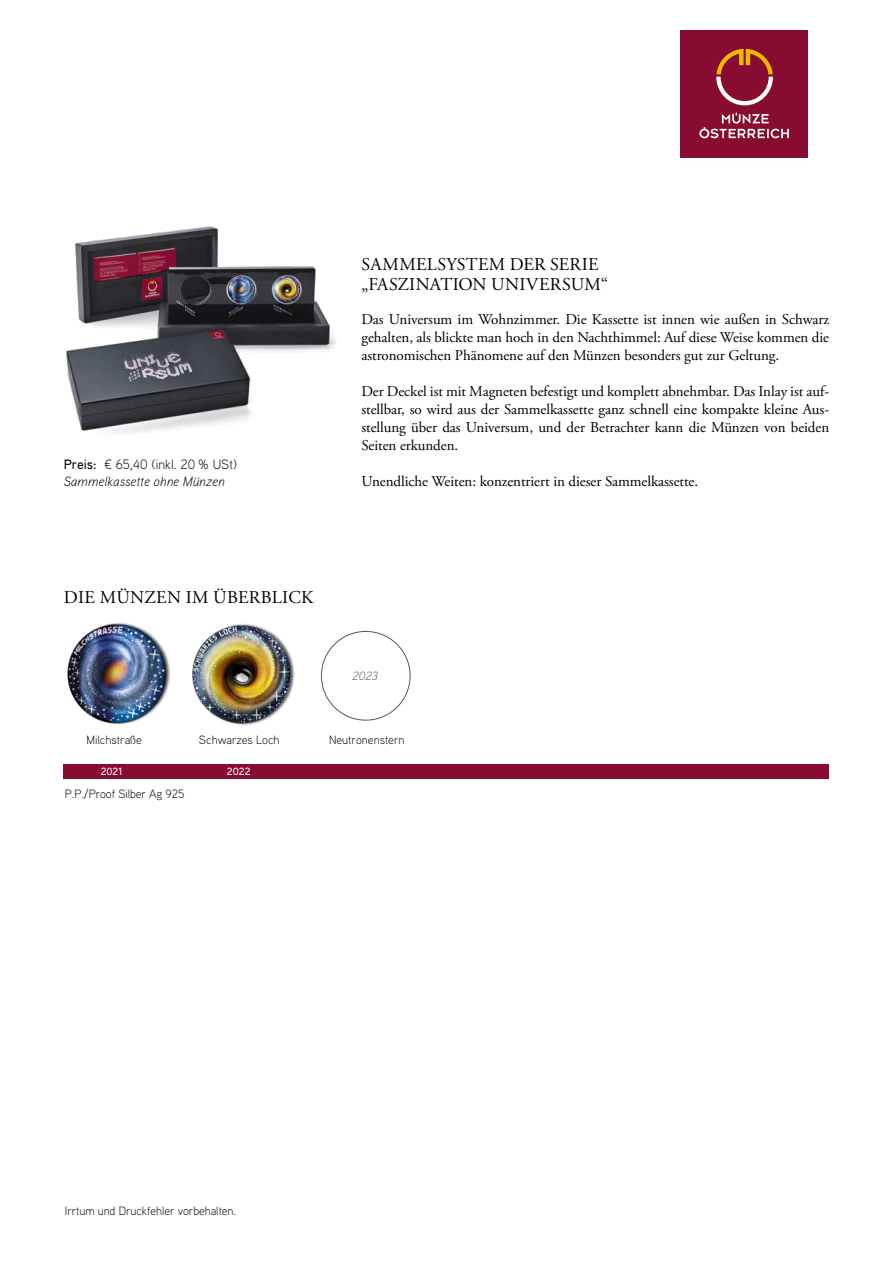
<style>
.page{position:relative;width:893px;height:1263px;background:#fff}
.page>*{position:absolute;margin:0;border:0;box-sizing:border-box;transform-origin:0 0}
.t1{font:18px/19.5px "Adobe Garamond Pro";letter-spacing:.015em;color:#000}
.t2{font:15px/18px "Adobe Garamond Pro";letter-spacing:-.005em;color:#000;text-align:justify}
.t3{font:italic 300 13.5px/16.5px "Aaux Pro";color:#000}
.t4{font:300 12px "Aaux Pro";letter-spacing:-.005em;color:#000}
.t5{font:italic 300 12px "Aaux Pro";color:#575756}
.t6{font:500 10.5px "Aaux Pro";color:#fff}
.s1{font-weight:500;font-style:normal}
.s2{font-style:normal}
</style>
<div class="page">
<div style="left:64px;top:764px;width:765px;height:14px;background:#880c32"></div>
<div style="left:680px;top:30px;width:128px;height:127px;background:#880c32"></div>
<svg style="left:716px;top:49px;width:57px;height:56px"></svg>
<svg style="left:699px;top:113px;width:90px;height:25px"></svg>
<img style="left:67px;top:622px;width:103px;height:102px">
<img style="left:192px;top:624px;width:103px;height:101px">
<img style="left:75px;top:226px;width:262px;height:126px">
<img style="left:66px;top:288px;width:226px;height:145px">
<p class="t3" style="left:64px;top:456px;width:175px"><span class="s1">Preis:</span> <span class="s2">¤ 65,40 (inkl. 20 % USt)<br></span>Sammelkassette ohne Münzen</p>
<p class="t1" style="left:361px;top:255px;width:248px">SAMMELSYSTEM DER SERIE „FASZINATION UNIVERSUM“</p>
<p class="t2" style="left:361px;top:311px;width:469px">Das Universum im Wohnzimmer. Die Kassette ist innen wie außen in Schwarz gehalten, als blickte man hoch in den Nachthimmel: Auf diese Weise kommen die astronomischen Phänomene auf den Münzen besonders gut zur Geltung.</p>
<p class="t2" style="left:361px;top:383px;width:469px">Der Deckel ist mit Magneten befestigt und komplett abnehmbar. Das Inlay ist auf&shy;stellbar, so wird aus der Sammelkassette ganz schnell eine kompakte kleine Aus&shy;stellung über das Universum, und der Betrachter kann die Münzen von beiden Seiten erkunden.</p>
<p class="t2" style="left:361px;top:473px;width:338px">Unendliche Weiten: konzentriert in dieser Sammelkassette.</p>
<p class="t1" style="left:64px;top:588px;width:251px">DIE MÜNZEN IM ÜBERBLICK</p>
<p class="t5" style="left:352px;top:669px;width:27px">2023</p>
<p class="t4" style="left:87px;top:732px;width:57px">Milchstraße</p>
<p class="t4" style="left:199px;top:732px;width:82px">Schwarzes Loch</p>
<p class="t4" style="left:329px;top:732px;width:77px">Neutronenstern</p>
<p class="t6" style="left:101px;top:765px;width:23px">2021</p>
<p class="t6" style="left:227px;top:765px;width:25px">2022</p>
<p class="t4" style="left:65px;top:786px;width:121px">P.P./Proof Silber Ag 925</p>
<p class="t4" style="left:65px;top:1203px;width:173px">Irrtum und Druckfehler vorbehalten.</p>
</div>
